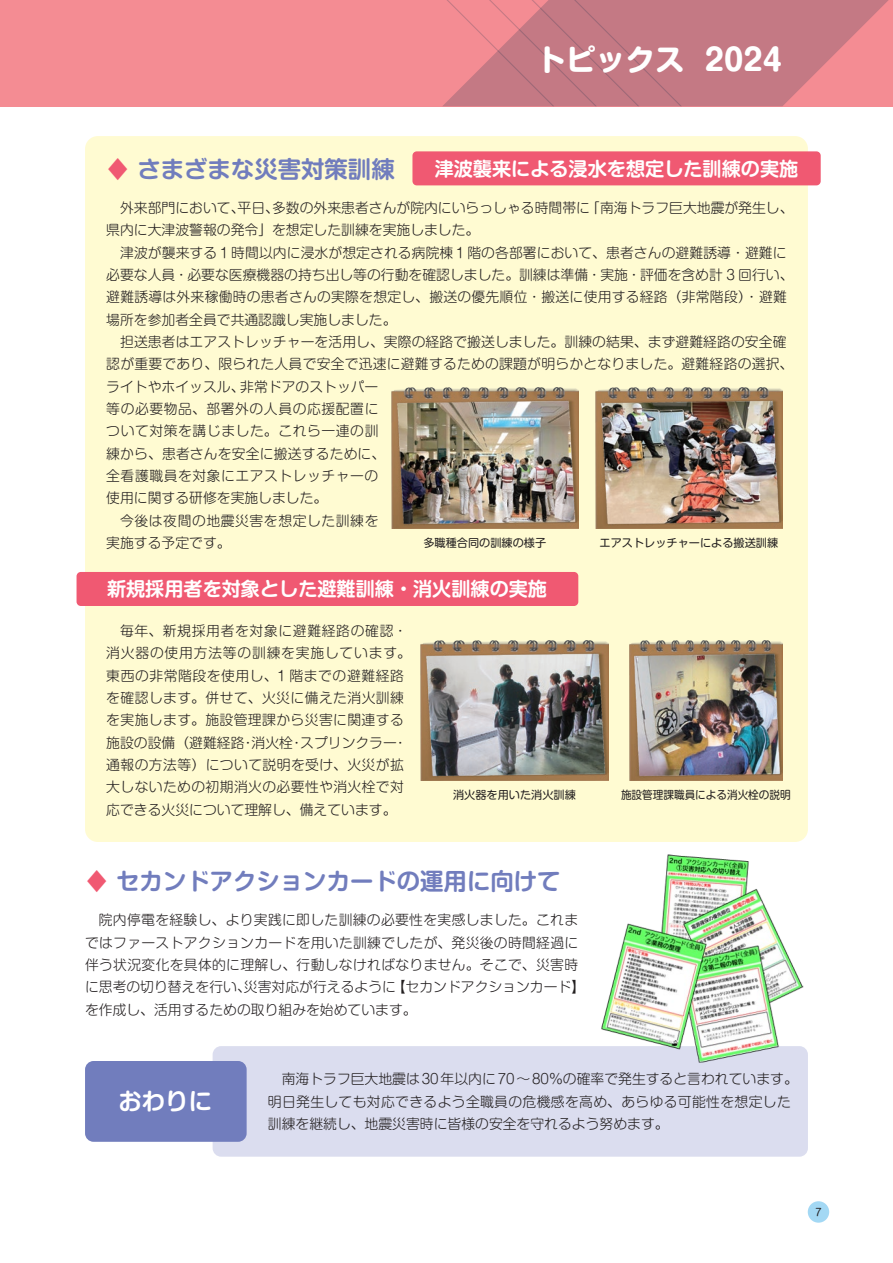
<style>
.page{position:relative;width:893px;height:1263px;background:#fff}
.page>*{position:absolute;margin:0;border:0;box-sizing:border-box;transform-origin:0 0}
.t1{font:700 29.7px "Shin M Go Pro";color:#fff}
.t2{font:700 23.4px "Shin M Go Pro De";color:#717dbd}
.t3{font:700 23.4px "Shin M Go Pro De";color:#fff}
.t4{font:700 19.2px "Shin M Go Pro De";color:#fff}
.t5{font:300 13.8px/22.4px "Shin M Go Pro";letter-spacing:.01em;color:#231f20}
.t6{font:300 13.8px/22.4px "Shin M Go Pro";letter-spacing:.03em;color:#231f20}
.t7{font:300 13.8px "Shin M Go Pro";letter-spacing:.04em;color:#231f20}
.t8{font:11.1px "Shin M Go Pro";color:#231f20}
.t9{font:11.1px "Shin M Go Pro";color:#231f20;scale:.95 1}
.t10{font:10.2px "Shin M Go Pro";color:#231f20}
.s1{color:#f05972}
</style>
<div class="page">
<div style="left:808px;top:1201px;width:21px;height:22px;background:#a3d8f4;border-radius:50%"></div>
<div style="left:85px;top:136px;width:723px;height:706px;background:#fffbd2;border-radius:13px"></div>
<div style="left:0;top:0;width:893px;height:106px;background:#f48c93"></div>
<svg style="left:684px;top:0;width:205px;height:106px;fill:#c47984"></svg>
<svg style="left:431px;top:0;width:253px;height:107px"></svg>
<div style="left:213px;top:1046px;width:595px;height:111px;background:#dbddef;border-radius:9px"></div>
<div style="left:85px;top:1061px;width:162px;height:81px;background:#717dbd;border-radius:9px"></div>
<img style="left:595px;top:388px;width:187px;height:140px">
<img style="left:629px;top:640px;width:153px;height:140px">
<img style="left:391px;top:388px;width:187px;height:140px">
<img style="left:421px;top:640px;width:187px;height:140px">
<img style="left:602px;top:855px;width:202px;height:207px">
<div style="left:412px;top:151px;width:409px;height:34px;background:#f05972;border-radius:4px"></div>
<div style="left:77px;top:572px;width:501px;height:34px;background:#f05972;border-radius:4px"></div>
<h1 class="t1" style="left:536px;top:35px;width:247px">トピックス 2024</h1>
<h2 class="t2" style="left:106px;top:150px;width:290px"><span class="s1">♦</span> さまざまな災害対策訓練</h2>
<p class="t5" style="left:106px;top:195px;width:689px;text-indent:14px">外来部門において、平日、多数の外来患者さんが院内にいらっしゃる時間帯に「南海トラフ巨大地震が発生し、県内に大津波警報の発令」を想定した訓練を実施しました。</p>
<p class="t5" style="left:106px;top:240px;width:689px;text-indent:14px">津波が襲来する１時間以内に浸水が想定される病院棟１階の各部署において、患者さんの避難誘導・避難に必要な人員・必要な医療機器の持ち出し等の行動を確認しました。訓練は準備・実施・評価を含め計 3 回行い、避難誘導は外来稼働時の患者さんの実際を想定し、搬送の優先順位・搬送に使用する経路（非常階段）・避難場所を参加者全員で共通認識し実施しました。</p>
<p class="t5" style="left:120px;top:329px;width:668px">担送患者はエアストレッチャーを活用し、実際の経路で搬送しました。訓練の結果、まず避難経路の安全確</p>
<p class="t5" style="left:106px;top:351px;width:689px">認が重要であり、限られた人員で安全で迅速に避難するための課題が明らかとなりました。避難経路の選択、</p>
<p class="t5" style="left:106px;top:374px;width:274px">ライトやホイッスル、非常ドアのストッパー</p>
<p class="t7" style="left:106px;top:398px;width:274px">等の必要物品、部署外の人員の応援配置に</p>
<p class="t7" style="left:106px;top:420px;width:274px">ついて対策を講じました。これら一連の訓</p>
<p class="t5" style="left:106px;top:441px;width:280px">練から、患者さんを安全に搬送するために、</p>
<p class="t7" style="left:106px;top:465px;width:274px">全看護職員を対象にエアストレッチャーの</p>
<p class="t5" style="left:106px;top:485px;width:223px">使用に関する研修を実施しました。</p>
<p class="t7" style="left:120px;top:509px;width:260px">今後は夜間の地震災害を想定した訓練を</p>
<p class="t5" style="left:106px;top:530px;width:126px">実施する予定です。</p>
<h3 class="t4" style="left:435px;top:153px;width:365px">津波襲来による浸水を想定した訓練の実施</h3>
<p class="t8" style="left:423px;top:534px;width:124px">多職種合同の訓練の様子</p>
<p class="t8" style="left:600px;top:534px;width:180px">エアストレッチャーによる搬送訓練</p>
<h3 class="t4" style="left:107px;top:573px;width:442px">新規採用者を対象とした避難訓練・消火訓練の実施</h3>
<p class="t6" style="left:106px;top:618px;width:306px;text-indent:14px">毎年、新規採用者を対象に避難経路の確認・消火器の使用方法等の訓練を実施しています。東西の非常階段を使用し、1 階までの避難経路を確認します。併せて、火災に備えた消火訓練を実施します。施設管理課から災害に関連する施設の設備（避難経路・消火栓・スプリンクラー・通報の方法等）について説明を受け、火災が拡大しないための初期消火の必要性や消火栓で対応できる火災について理解し、備えています。</p>
<p class="t8" style="left:453px;top:786px;width:124px">消火器を用いた消火訓練</p>
<p class="t9" style="left:621px;top:786px;width:180px">施設管理課職員による消火栓の説明</p>
<h2 class="t2" style="left:85px;top:862px;width:477px"><span class="s1">♦</span> セカンドアクションカードの運用に向けて</h2>
<p class="t5" style="left:85px;top:907px;width:502px;text-indent:14px">院内停電を経験し、より実践に即した訓練の必要性を実感しました。これまではファーストアクションカードを用いた訓練でしたが、発災後の時間経過に伴う状況変化を具体的に理解し、行動しなければなりません。そこで、災害時に思考の切り替えを行い、災害対応が行えるように【セカンドアクションカード】を作成し、活用するための取り組みを始めています。</p>
<h2 class="t3" style="left:119px;top:1082px;width:95px">おわりに</h2>
<p class="t5" style="left:268px;top:1066px;width:531px;text-indent:14px">南海トラフ巨大地震は30年以内に70～ 80％の確率で発生すると言われています。明日発生しても対応できるよう全職員の危機感を高め、あらゆる可能性を想定した訓練を継続し、地震災害時に皆様の安全を守れるよう努めます。</p>
<p class="t10" style="left:815px;top:1203px;width:8px">7</p>
</div>
